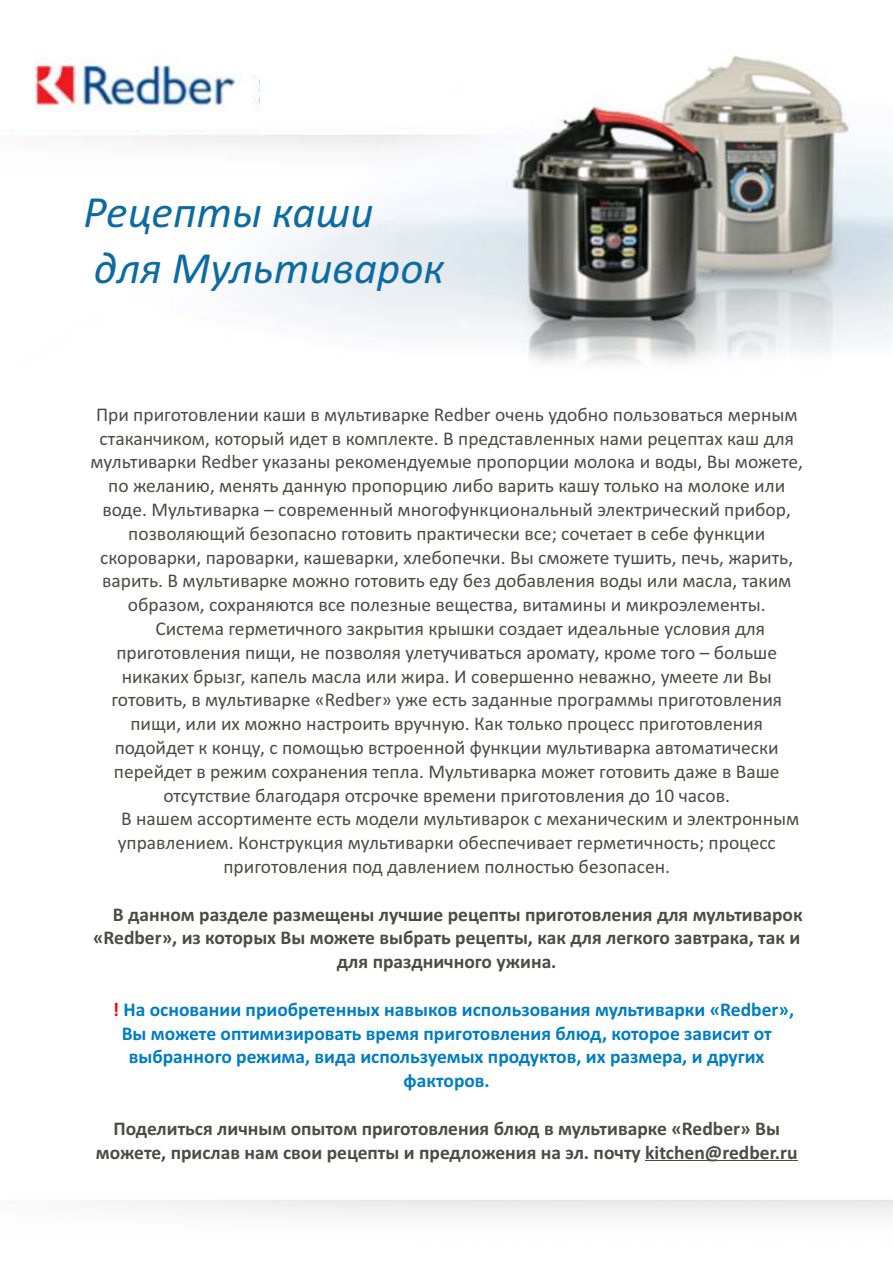
<style>
.page{position:relative;width:893px;height:1263px;background:#fff}
.page>*{position:absolute;margin:0;border:0;box-sizing:border-box;transform-origin:0 0}
.t1{font:italic 45px/55.7px "Calibri";color:#0d6ba1}
.t2{font:19.5px "Calibri";color:#4d4a47}
.t3{font:700 19.5px/23.9px "Calibri";color:#4d4a47;text-align:center}
.t4{font:700 19.5px "Calibri";color:#007dc2}
.s1{color:#f00}
</style>
<div class="page">
<img style="left:10px;top:55px;width:883px;height:309px">
<hr style="left:645px;top:1160px;width:152px;height:1px;background:#4d4a47">
<h1 class="t1" style="left:84px;top:188px;width:362px">Рецепты каши для Мультиварок</h1>
<p class="t2" style="left:96px;top:406px;width:703px">При приготовлении каши в мультиварке Redber очень удобно пользоваться мерным</p>
<p class="t2" style="left:100px;top:430px;width:696px">стаканчиком, который идет в комплекте. В представленных нами рецептах каш для</p>
<p class="t2" style="left:91px;top:454px;width:714px">мультиварки Redber указаны рекомендуемые пропорции молока и воды, Вы можете,</p>
<p class="t2" style="left:108px;top:477px;width:679px">по желанию, менять данную пропорцию либо варить кашу только на молоке или</p>
<p class="t2" style="left:103px;top:501px;width:690px">воде. Мультиварка – современный многофункциональный электрический прибор,</p>
<p class="t2" style="left:128px;top:525px;width:638px">позволяющий безопасно готовить практически все; сочетает в себе функции</p>
<p class="t2" style="left:100px;top:549px;width:695px">скороварки, пароварки, кашеварки, хлебопечки. Вы сможете тушить, печь, жарить,</p>
<p class="t2" style="left:102px;top:573px;width:691px">варить. В мультиварке можно готовить еду без добавления воды или масла, таким</p>
<p class="t2" style="left:128px;top:596px;width:639px">образом, сохраняются все полезные вещества, витамины и микроэлементы.</p>
<p class="t2" style="left:155px;top:620px;width:611px">Система герметичного закрытия крышки создает идеальные условия для</p>
<p class="t2" style="left:116px;top:644px;width:662px">приготовления пищи, не позволяя улетучиваться аромату, кроме того – больше</p>
<p class="t2" style="left:122px;top:668px;width:651px">никаких брызг, капель масла или жира. И совершенно неважно, умеете ли Вы</p>
<p class="t2" style="left:111px;top:692px;width:672px">готовить, в мультиварке «Redber» уже есть заданные программы приготовления</p>
<p class="t2" style="left:130px;top:715px;width:634px">пищи, или их можно настроить вручную. Как только процесс приготовления</p>
<p class="t2" style="left:115px;top:739px;width:665px">подойдет к концу, с помощью встроенной функции мультиварка автоматически</p>
<p class="t2" style="left:114px;top:763px;width:667px">перейдет в режим сохранения тепла. Мультиварка может готовить даже в Ваше</p>
<p class="t2" style="left:163px;top:787px;width:568px">отсутствие благодаря отсрочке времени приготовления до 10 часов.</p>
<p class="t2" style="left:121px;top:811px;width:680px">В нашем ассортименте есть модели мультиварок с механическим и электронным</p>
<p class="t2" style="left:118px;top:834px;width:659px">управлением. Конструкция мультиварки обеспечивает герметичность; процесс</p>
<p class="t2" style="left:223px;top:858px;width:448px">приготовления под давлением полностью безопасен.</p>
<p class="t3" style="left:113px;top:904px;width:691px">В данном разделе размещены лучшие рецепты приготовления для мультиварок</p>
<p class="t3" style="left:93px;top:928px;width:709px">«Redber», из которых Вы можете выбрать рецепты, как для легкого завтрака, так и</p>
<p class="t3" style="left:337px;top:951px;width:221px">для праздничного ужина.</p>
<p class="t4" style="left:113px;top:1001px;width:683px"><span class="s1">!</span> На основании приобретенных навыков использования мультиварки «Redber»,</p>
<p class="t4" style="left:122px;top:1025px;width:652px">Вы можете оптимизировать время приготовления блюд, которое зависит от</p>
<p class="t4" style="left:129px;top:1049px;width:637px">выбранного режима, вида используемых продуктов, их размера, и других</p>
<p class="t4" style="left:404px;top:1072px;width:88px">факторов.</p>
<p class="t3" style="left:96px;top:1118px;width:703px">Поделиться личным опытом приготовления блюд в мультиварке «Redber» Вы можете, прислав нам свои рецепты и предложения на эл. почту kitchen@redber.ru</p>
</div>
